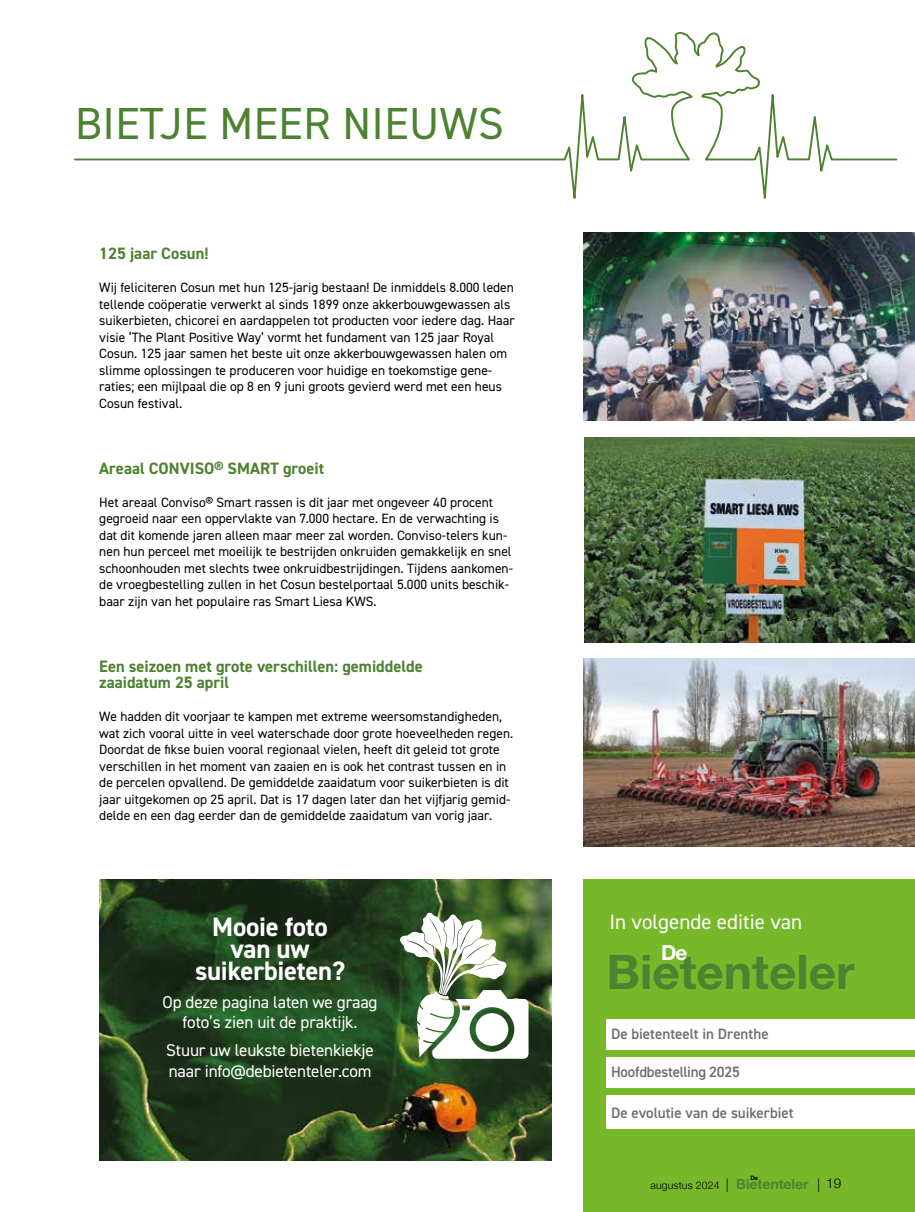
<style>
.page{position:relative;width:915px;height:1212px;background:#fff}
.page>*{position:absolute;margin:0;border:0;box-sizing:border-box;transform-origin:0 0}
.t1{font:700 47.7px "Helvetica Neue LT Std";color:#4d8231}
.t2{font:45px "DIN2014";letter-spacing:.01em;color:#4d8231}
.t3{font:700 26.7px/21.8px "DIN2014";letter-spacing:-.01em;color:#fff;text-align:center}
.t4{font:21px "DIN2014";color:#fff}
.t5{font:700 20.7px "Helvetica Neue LT Std";color:#fff}
.t6{font:17.1px/20.5px "DIN2014";letter-spacing:-.01em;color:#fff;text-align:center}
.t7{font:700 16.5px/16.5px "DIN2014";color:#4d8231}
.t8{font:600 15px "DIN2014";letter-spacing:-.005em;color:#706f6f}
.t9{font:13.5px/16.5px "DIN2014";color:#000}
.t10{font:300 13.5px "Helvetica Neue";color:#000}
.t11{font:300 10.5px "Helvetica Neue";letter-spacing:.01em;color:#000}
.t12{font:700 6px "Helvetica Neue LT Std";color:#000}
.s1{font-size:13.5px}
.s2{font-family:"Helvetica Neue LT Std";font-weight:700;font-size:13.95px;color:#4d8231}
</style>
<div class="page">
<div style="left:583px;top:879px;width:331px;height:333px;background:#76b82a"></div>
<div style="left:606px;top:1019px;width:308px;height:30px;background:#fff"></div>
<div style="left:606px;top:1057px;width:308px;height:31px;background:#fff"></div>
<div style="left:606px;top:1095px;width:308px;height:34px;background:#fff"></div>
<img style="left:583px;top:233px;width:331px;height:187px">
<img style="left:584px;top:438px;width:330px;height:205px">
<img style="left:583px;top:659px;width:331px;height:187px">
<svg style="left:74px;top:31px;width:824px;height:168px"></svg>
<img style="left:99px;top:879px;width:452px;height:282px">
<img style="left:398px;top:912px;width:130px;height:147px">
<h2 class="t2" style="left:75px;top:95px;width:430px">BIETJE MEER NIEUWS</h2>
<p class="t7" style="left:99px;top:245px;width:111px">125 jaar Cosun!</p>
<p class="t9" style="left:99px;top:279px;width:417px">Wij feliciteren Cosun met hun 125-jarig bestaan! De inmiddels 8.000 leden tellende coöperatie verwerkt al sinds 1899 onze akkerbouwgewassen als suikerbieten, chicorei en aardappelen tot producten voor iedere dag. Haar visie ‘The Plant Positive Way’ vormt het fundament van 125 jaar Royal Cosun. 125 jaar samen het beste uit onze akkerbouwgewassen halen om slimme oplossingen te produceren voor huidige en toekomstige gene&shy;raties; een mijlpaal die op 8 en 9 juni groots gevierd werd met een heus Cosun festival.</p>
<p class="t7" style="left:99px;top:459px;width:226px">Areaal CONVISO® SMART groeit</p>
<p class="t9" style="left:99px;top:493px;width:415px">Het areaal Conviso® Smart rassen is dit jaar met ongeveer 40 procent gegroeid naar een oppervlakte van 7.000 hectare. En de verwachting is dat dit komende jaren alleen maar meer zal worden. Conviso-telers kun&shy;nen hun perceel met moeilijk te bestrijden onkruiden gemakkelijk en snel schoonhouden met slechts twee onkruidbestrijdingen. Tijdens aankomen&shy;de vroegbestelling zullen in het Cosun bestelportaal 5.000 units beschik&shy;baar zijn van het populaire ras Smart Liesa KWS.</p>
<p class="t7" style="left:99px;top:657px;width:325px">Een seizoen met grote verschillen: gemiddelde zaaidatum 25 april</p>
<p class="t9" style="left:99px;top:708px;width:415px">We hadden dit voorjaar te kampen met extreme weersomstandigheden, wat zich vooral uitte in veel waterschade door grote hoeveelheden regen.<br>Doordat de fikse buien vooral regionaal vielen, heeft dit geleid tot grote verschillen in het moment van zaaien en is ook het contrast tussen en in de percelen opvallend. De gemiddelde zaaidatum voor suikerbieten is dit jaar uitgekomen op 25 april. Dat is 17 dagen later dan het vijfjarig gemid&shy;delde en een dag eerder dan de gemiddelde zaaidatum van vorig jaar.</p>
<h3 class="t3" style="left:195px;top:916px;width:151px">Mooie foto van uw suikerbieten?</h3>
<p class="t6" style="left:162px;top:991px;width:216px">Op deze pagina laten we graag foto’s zien uit de praktijk.</p>
<p class="t6" style="left:166px;top:1040px;width:209px;text-align:left">Stuur uw leukste bietenkiekje naar info@debietenteler.com</p>
<h3 class="t4" style="left:609px;top:909px;width:194px">In volgende editie van</h3>
<h1 class="t1" style="left:606px;top:943px;width:249px">Bietenteler</h1>
<h3 class="t5" style="left:660px;top:940px;width:28px">De</h3>
<p class="t8" style="left:611px;top:1024px;width:159px">De bietenteelt in Drenthe</p>
<p class="t8" style="left:611px;top:1062px;width:130px">Hoofdbestelling 2025</p>
<p class="t8" style="left:611px;top:1103px;width:184px">De evolutie van de suikerbiet</p>
<p class="t12" style="left:750px;top:1174px;width:9px">De</p>
<p class="t11" style="left:650px;top:1176px;width:159px">augustus 2024 <span class="s1">|</span> <span class="s2">Bietenteler</span></p>
<p class="t10" style="left:816px;top:1172px;width:26px">| 19</p>
</div>
